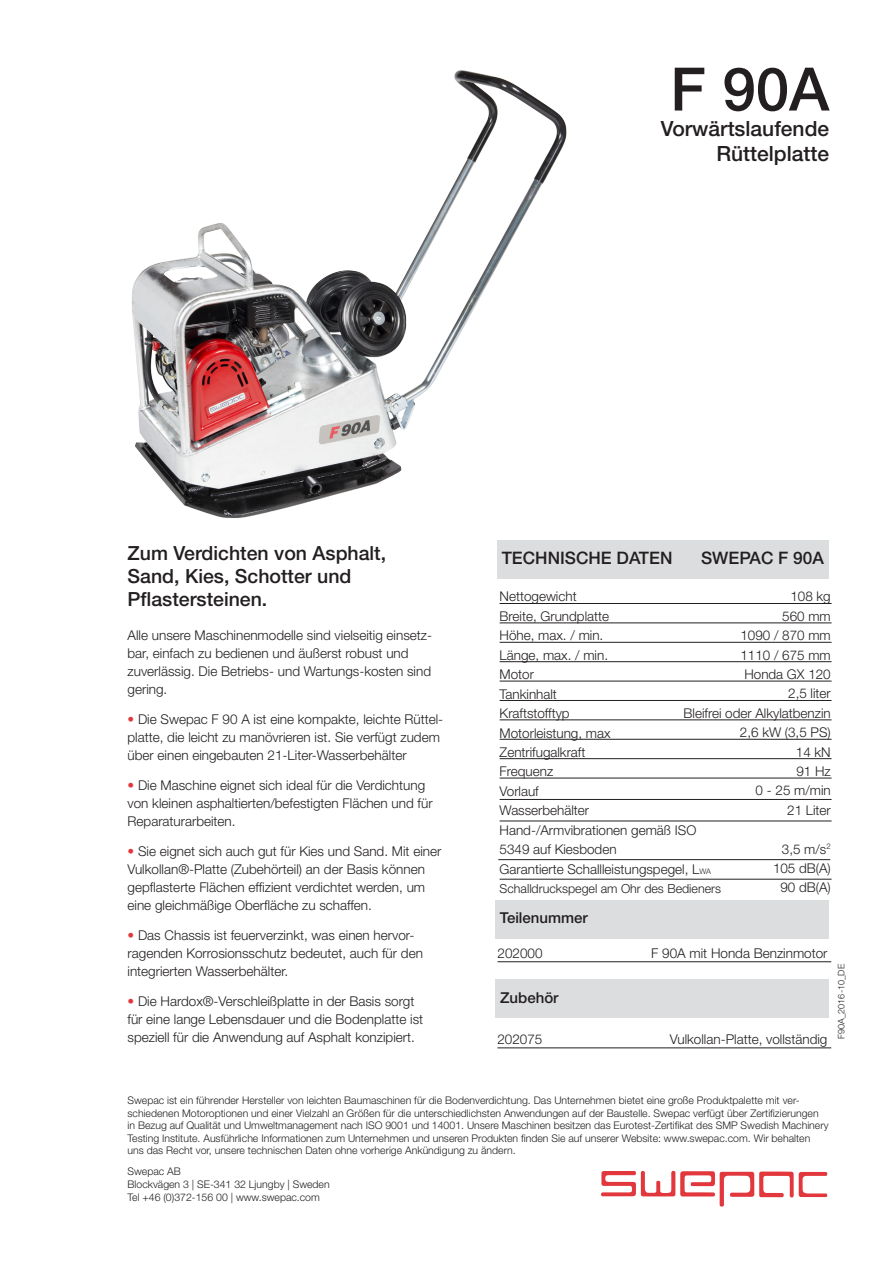
<style>
.page{position:relative;width:893px;height:1263px;background:#fff}
.page>*{position:absolute;margin:0;border:0;box-sizing:border-box;transform-origin:0 0}
.t1{font:500 60px "Helvetica Neue";color:#231f20}
.t2{font:500 21px "Helvetica Neue";color:#231f20}
.t3{font:500 19.5px/23.4px "Helvetica Neue";color:#231f20}
.t4{font:500 17.25px "Helvetica Neue";color:#231f20}
.t5{font:500 15px "Helvetica Neue";color:#231f20}
.t6{font:300 13.5px/18px "Helvetica Neue";color:#231f20}
.t7{font:300 12.45px "Helvetica Neue";color:#231f20}
.t8{font:300 10.5px/12.6px "Helvetica Neue";color:#231f20}
.t9{font:300 9px "Helvetica Neue";color:#231f20}
.s1{color:#e1373d}
.s2{font-size:7.65px}
</style>
<div class="page">
<img style="left:132px;top:70px;width:435px;height:448px">
<svg style="left:601px;top:1171px;width:226px;height:35px"></svg>
<div style="left:495px;top:901px;width:334px;height:38px;background:#dcdddf"></div>
<hr style="left:497px;top:961px;width:334px;height:1px;background:#231f20">
<div style="left:495px;top:979px;width:334px;height:39px;background:#dcdddf"></div>
<hr style="left:497px;top:1047px;width:334px;height:1px;background:#231f20">
<div style="left:497px;top:540px;width:332px;height:38px;background:#dcdddf"></div>
<hr style="left:500px;top:603px;width:332px;height:1px;background:#231f20">
<hr style="left:500px;top:622px;width:332px;height:1px;background:#231f20">
<hr style="left:500px;top:642px;width:332px;height:1px;background:#231f20">
<hr style="left:500px;top:661px;width:332px;height:1px;background:#231f20">
<hr style="left:500px;top:681px;width:332px;height:1px;background:#231f20">
<hr style="left:500px;top:700px;width:332px;height:1px;background:#231f20">
<hr style="left:500px;top:719px;width:332px;height:1px;background:#231f20">
<hr style="left:500px;top:739px;width:332px;height:1px;background:#231f20">
<hr style="left:500px;top:758px;width:332px;height:1px;background:#231f20">
<hr style="left:500px;top:778px;width:332px;height:1px;background:#231f20">
<hr style="left:500px;top:799px;width:332px;height:1px;background:#231f20">
<hr style="left:500px;top:821px;width:332px;height:1px;background:#231f20">
<hr style="left:498px;top:859px;width:332px;height:1px;background:#231f20">
<hr style="left:500px;top:879px;width:332px;height:1px;background:#231f20">
<p class="t1" style="left:670px;top:53px;width:161px">F 90A</p>
<p class="t2" style="left:661px;top:116px;width:170px">Vorwärtslaufende</p>
<p class="t2" style="left:716px;top:141px;width:114px">Rüttelplatte</p>
<p class="t3" style="left:128px;top:541px;width:260px">Zum Verdichten von Asphalt,<br>Sand, Kies, Schotter und<br>Pflastersteinen.</p>
<p class="t6" style="left:128px;top:626px;width:306px">Alle unsere Maschinenmodelle sind vielseitig einsetz&shy;bar, einfach zu bedienen und äußerst robust und zuverlässig. Die Betriebs- und Wartungs-kosten sind gering.</p>
<p class="t6" style="left:128px;top:710px;width:317px"><span class="s1">•</span> Die Swepac F 90 A ist eine kompakte, leichte Rüttel&shy;platte, die leicht zu manövrieren ist. Sie verfügt zudem über einen eingebauten 21-Liter-Wasserbehälter</p>
<p class="t6" style="left:128px;top:776px;width:307px"><span class="s1">•</span> Die Maschine eignet sich ideal für die Verdichtung von kleinen asphaltierten/befestigten Flächen und für<br>Reparaturarbeiten.</p>
<p class="t6" style="left:128px;top:842px;width:315px"><span class="s1">•</span> Sie eignet sich auch gut für Kies und Sand. Mit einer Vulkollan®-Platte (Zubehörteil) an der Basis können gepflasterte Flächen effizient verdichtet werden, um eine gleichmäßige Oberfläche zu schaffen.</p>
<p class="t6" style="left:128px;top:926px;width:297px"><span class="s1">•</span> Das Chassis ist feuerverzinkt, was einen hervor&shy;ragenden Korrosionsschutz bedeutet, auch für den integrierten Wasserbehälter.</p>
<p class="t6" style="left:128px;top:992px;width:297px"><span class="s1">•</span> Die Hardox®-Verschleißplatte in der Basis sorgt für eine lange Lebensdauer und die Bodenplatte ist speziell für die Anwendung auf Asphalt konzipiert.</p>
<p class="t4" style="left:502px;top:548px;width:172px">TECHNISCHE DATEN</p>
<p class="t4" style="left:701px;top:548px;width:124px">SWEPAC F 90A</p>
<p class="t6" style="left:790px;top:587px;width:42px">108 kg</p>
<p class="t6" style="left:782px;top:607px;width:50px">560 mm</p>
<p class="t6" style="left:740px;top:626px;width:92px">1090 / 870 mm</p>
<p class="t6" style="left:740px;top:645px;width:92px">1110 / 675 mm</p>
<p class="t6" style="left:744px;top:665px;width:88px">Honda GX 120</p>
<p class="t6" style="left:788px;top:684px;width:44px">2,5 liter</p>
<p class="t6" style="left:684px;top:704px;width:149px">Bleifrei oder Alkylatbenzin</p>
<p class="t6" style="left:740px;top:723px;width:92px">2,6 kW (3,5 PS)</p>
<p class="t6" style="left:796px;top:742px;width:36px">14 kN</p>
<p class="t6" style="left:796px;top:762px;width:36px">91 Hz</p>
<p class="t6" style="left:756px;top:781px;width:77px">0 - 25 m/min</p>
<p class="t6" style="left:787px;top:801px;width:45px">21 Liter</p>
<p class="t6" style="left:782px;top:839px;width:50px">3,5 m/s<sup>2</sup></p>
<p class="t6" style="left:773px;top:859px;width:59px">105 dB(A)</p>
<p class="t6" style="left:780px;top:878px;width:52px">90 dB(A)</p>
<p class="t6" style="left:500px;top:587px;width:79px">Nettogewicht</p>
<p class="t6" style="left:500px;top:607px;width:111px">Breite, Grundplatte</p>
<p class="t6" style="left:500px;top:626px;width:105px">Höhe, max. / min.</p>
<p class="t6" style="left:500px;top:646px;width:110px">Länge, max. / min.</p>
<p class="t6" style="left:500px;top:665px;width:36px">Motor</p>
<p class="t6" style="left:500px;top:684px;width:59px">Tankinhalt</p>
<p class="t6" style="left:500px;top:704px;width:72px">Kraftstofftyp</p>
<p class="t6" style="left:500px;top:723px;width:112px">Motorleistung, max</p>
<p class="t6" style="left:500px;top:743px;width:87px">Zentrifugalkraft</p>
<p class="t6" style="left:500px;top:762px;width:55px">Frequenz</p>
<p class="t6" style="left:500px;top:782px;width:41px">Vorlauf</p>
<p class="t6" style="left:500px;top:801px;width:91px">Wasserbehälter</p>
<p class="t6" style="left:500px;top:820px;width:198px;line-height:19.5px">Hand-/Armvibrationen gemäß ISO<br>5349 auf Kiesboden</p>
<p class="t6" style="left:500px;top:860px;width:213px">Garantierte Schallleistungspegel, L<span class="s2">WA</span></p>
<p class="t7" style="left:500px;top:881px;width:223px">Schalldruckspegel am Ohr des Bedieners</p>
<p class="t5" style="left:500px;top:909px;width:90px">Teilenummer</p>
<p class="t6" style="left:497px;top:944px;width:47px">202000</p>
<p class="t6" style="left:651px;top:944px;width:178px">F 90A mit Honda Benzinmotor</p>
<p class="t5" style="left:500px;top:988px;width:60px">Zubehör</p>
<p class="t6" style="left:497px;top:1030px;width:47px">202075</p>
<p class="t6" style="left:670px;top:1030px;width:159px">Vulkollan-Platte, vollständig</p>
<p class="t9" style="left:836px;top:1038px;width:76px;rotate:-90deg">F90A_2016-10_DE</p>
<p class="t8" style="left:128px;top:1094px;width:702px">Swepac ist ein führender Hersteller von leichten Baumaschinen für die Bodenverdichtung. Das Unternehmen bietet eine große Produktpalette mit ver&shy;schiedenen Motoroptionen und einer Vielzahl an Größen für die unterschiedlichsten Anwendungen auf der Baustelle. Swepac verfügt über Zertifizierungen in Bezug auf Qualität und Umweltmanagement nach ISO 9001 und 14001. Unsere Maschinen besitzen das Eurotest-Zertifikat des SMP Swedish Machinery Testing Institute. Ausführliche Informationen zum Unternehmen und unseren Produkten finden Sie auf unserer Website: www.swepac.com. Wir behalten uns das Recht vor, unsere technischen Daten ohne vorherige Ankündigung zu ändern.</p>
<p class="t8" style="left:128px;top:1165px;width:55px">Swepac AB</p>
<p class="t8" style="left:128px;top:1178px;width:204px">Blockvägen 3 | SE-341 32 Ljungby | Sweden</p>
<p class="t8" style="left:128px;top:1190px;width:194px">Tel +46 (0)372-156 00 | www.swepac.com</p>
</div>
